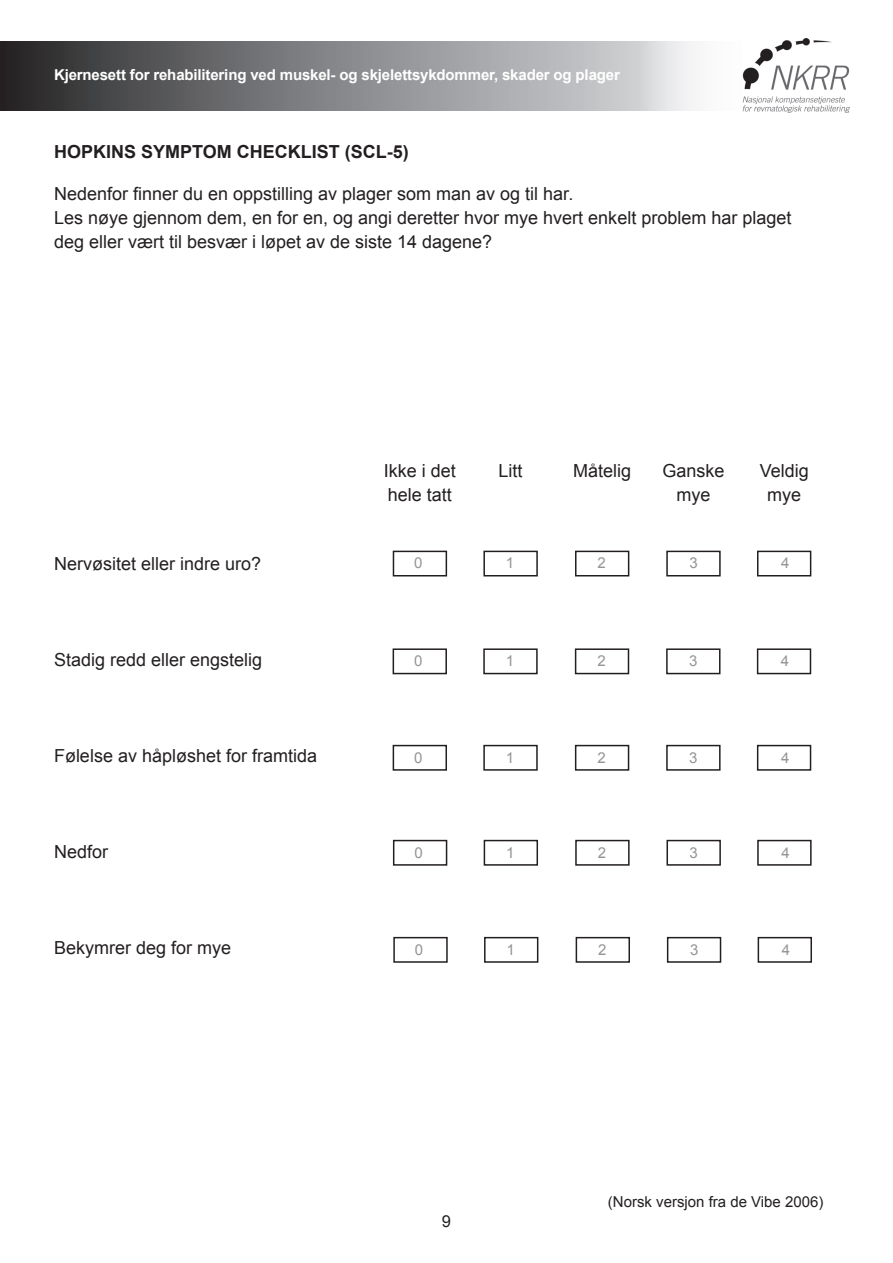
<style>
.page{position:relative;width:893px;height:1263px;background:#fff}
.page>*{position:absolute;margin:0;border:0;box-sizing:border-box;transform-origin:0 0}
.t1{font:18px/24px "Arial";color:#231f20}
.t2{font:700 18px "Arial";color:#231f20}
.t3{font:16.5px "Arial";color:#231f20}
.t4{font:700 15px "Arial";letter-spacing:-.01em;color:#fff}
.t5{font:15px "Arial";color:#231f20}
.t6{font:15px "Arial";color:#939598}
</style>
<div class="page">
<div style="left:393px;top:551px;width:54px;height:25px;border:2px solid #231f20"></div>
<div style="left:757px;top:551px;width:54px;height:25px;border:2px solid #231f20"></div>
<div style="left:666px;top:551px;width:55px;height:25px;border:2px solid #231f20"></div>
<div style="left:575px;top:551px;width:54px;height:25px;border:2px solid #231f20"></div>
<div style="left:483px;top:551px;width:55px;height:25px;border:2px solid #231f20"></div>
<div style="left:393px;top:648px;width:54px;height:26px;border:2px solid #231f20"></div>
<div style="left:757px;top:648px;width:54px;height:26px;border:2px solid #231f20"></div>
<div style="left:666px;top:648px;width:54px;height:26px;border:2px solid #231f20"></div>
<div style="left:575px;top:648px;width:54px;height:26px;border:2px solid #231f20"></div>
<div style="left:483px;top:648px;width:55px;height:26px;border:2px solid #231f20"></div>
<div style="left:393px;top:745px;width:54px;height:26px;border:2px solid #231f20"></div>
<div style="left:757px;top:745px;width:54px;height:26px;border:2px solid #231f20"></div>
<div style="left:666px;top:745px;width:55px;height:26px;border:2px solid #231f20"></div>
<div style="left:575px;top:745px;width:54px;height:26px;border:2px solid #231f20"></div>
<div style="left:483px;top:745px;width:55px;height:26px;border:2px solid #231f20"></div>
<div style="left:393px;top:840px;width:54px;height:26px;border:2px solid #231f20"></div>
<div style="left:757px;top:840px;width:55px;height:26px;border:2px solid #231f20"></div>
<div style="left:666px;top:840px;width:55px;height:26px;border:2px solid #231f20"></div>
<div style="left:575px;top:840px;width:55px;height:26px;border:2px solid #231f20"></div>
<div style="left:484px;top:840px;width:54px;height:26px;border:2px solid #231f20"></div>
<div style="left:393px;top:937px;width:55px;height:26px;border:2px solid #231f20"></div>
<div style="left:758px;top:937px;width:54px;height:26px;border:2px solid #231f20"></div>
<div style="left:667px;top:937px;width:54px;height:26px;border:2px solid #231f20"></div>
<div style="left:576px;top:937px;width:54px;height:26px;border:2px solid #231f20"></div>
<div style="left:484px;top:937px;width:54px;height:26px;border:2px solid #231f20"></div>
<img style="left:0;top:42px;width:850px;height:69px">
<img style="left:743px;top:38px;width:106px;height:75px">
<p class="t4" style="left:54px;top:65px;width:567px">Kjernesett for rehabilitering ved muskel- og skjelettsykdommer, skader og plager</p>
<p class="t2" style="left:54px;top:139px;width:356px">HOPKINS SYMPTOM CHECKLIST (SCL-5)</p>
<p class="t1" style="left:54px;top:182px;width:739px">Nedenfor finner du en oppstilling av plager som man av og til har.<br>Les nøye gjennom dem, en for en, og angi deretter hvor mye hvert enkelt problem har plaget deg eller vært til besvær i løpet av de siste 14 dagene?</p>
<p class="t1" style="left:573px;top:459px;width:60px">Måtelig</p>
<p class="t1" style="left:662px;top:459px;width:64px;text-align:center">Ganske mye</p>
<p class="t1" style="left:384px;top:459px;width:74px">Ikke i det hele tatt</p>
<p class="t1" style="left:499px;top:459px;width:26px">Litt</p>
<p class="t1" style="left:760px;top:459px;width:51px;text-align:center">Veldig mye</p>
<p class="t1" style="left:54px;top:552px;width:209px">Nervøsitet eller indre uro?</p>
<p class="t6" style="left:414px;top:553px;width:10px">0</p>
<p class="t6" style="left:506px;top:553px;width:10px">1</p>
<p class="t6" style="left:598px;top:553px;width:10px">2</p>
<p class="t6" style="left:689px;top:553px;width:10px">3</p>
<p class="t6" style="left:781px;top:553px;width:10px">4</p>
<p class="t1" style="left:54px;top:648px;width:210px">Stadig redd eller engstelig</p>
<p class="t6" style="left:414px;top:651px;width:10px">0</p>
<p class="t6" style="left:506px;top:651px;width:10px">1</p>
<p class="t6" style="left:597px;top:651px;width:10px">2</p>
<p class="t6" style="left:689px;top:651px;width:10px">3</p>
<p class="t6" style="left:781px;top:651px;width:10px">4</p>
<p class="t1" style="left:54px;top:744px;width:265px">Følelse av håpløshet for framtida</p>
<p class="t6" style="left:414px;top:747px;width:10px">0</p>
<p class="t6" style="left:506px;top:747px;width:10px">1</p>
<p class="t6" style="left:597px;top:747px;width:10px">2</p>
<p class="t6" style="left:689px;top:747px;width:10px">3</p>
<p class="t6" style="left:781px;top:747px;width:10px">4</p>
<p class="t1" style="left:54px;top:840px;width:56px">Nedfor</p>
<p class="t6" style="left:414px;top:842px;width:10px">0</p>
<p class="t6" style="left:506px;top:842px;width:10px">1</p>
<p class="t6" style="left:598px;top:842px;width:10px">2</p>
<p class="t6" style="left:690px;top:842px;width:10px">3</p>
<p class="t6" style="left:781px;top:842px;width:10px">4</p>
<p class="t1" style="left:54px;top:936px;width:179px">Bekymrer deg for mye</p>
<p class="t6" style="left:415px;top:940px;width:10px">0</p>
<p class="t6" style="left:506px;top:940px;width:10px">1</p>
<p class="t6" style="left:598px;top:940px;width:10px">2</p>
<p class="t6" style="left:690px;top:940px;width:10px">3</p>
<p class="t6" style="left:782px;top:940px;width:10px">4</p>
<p class="t3" style="left:442px;top:1211px;width:11px">9</p>
<p class="t5" style="left:608px;top:1192px;width:217px">(Norsk versjon fra de Vibe 2006)</p>
</div>
